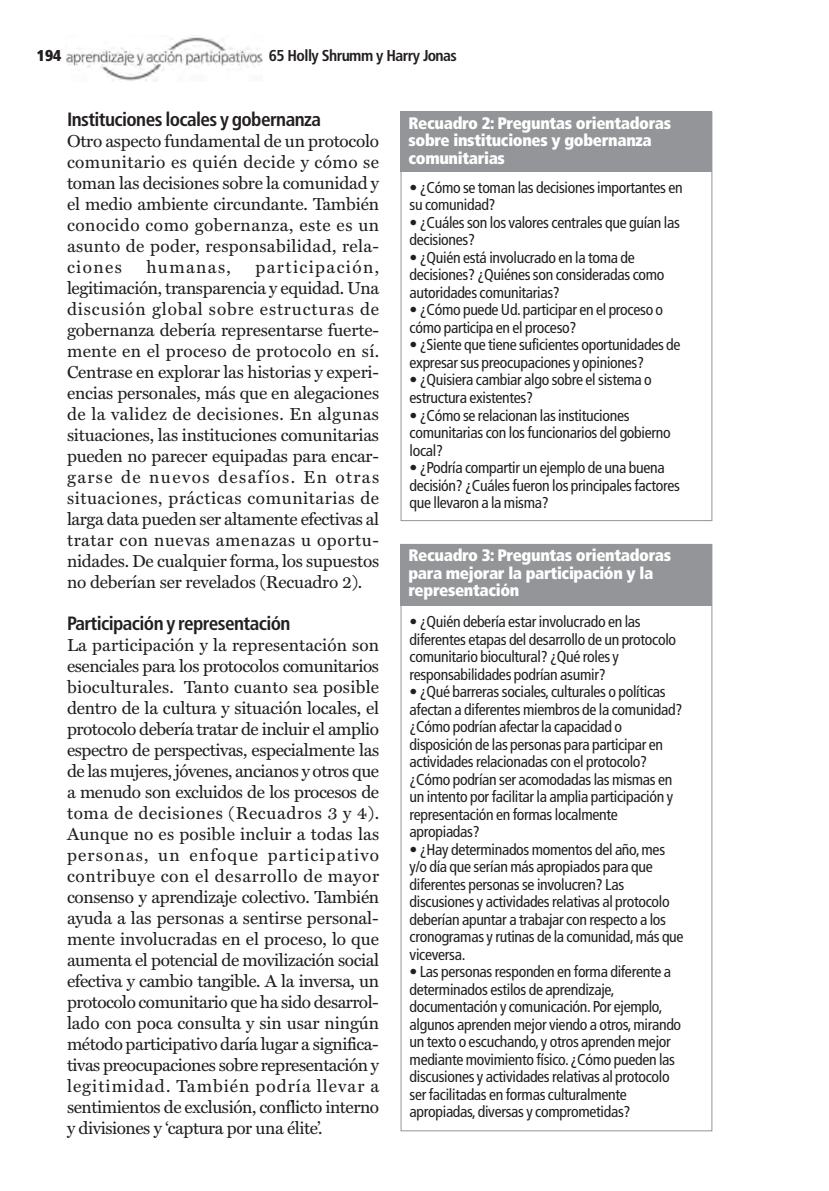
<style>
.page{position:relative;width:829px;height:1191px;background:#fff}
.page>*{position:absolute;margin:0;border:0;box-sizing:border-box;transform-origin:0 0}
.t1{font:700 condensed 19.25px "Frutiger LT Std";letter-spacing:-.03em;color:#231f20}
.t2{font:17.5px/21px "Miller Text";letter-spacing:-.015em;color:#231f20;text-align:justify}
.t3{font:17.5px "Miller Text";letter-spacing:.08em;color:#231f20}
.t4{font:900 condensed 16.62px/17.5px "Frutiger LT Std";letter-spacing:-.02em;color:#fff}
.t5{font:condensed 15.75px/17.5px "Frutiger LT Std";letter-spacing:-.02em;color:#231f20}
.t6{font:700 condensed 15.75px "Frutiger LT Std";letter-spacing:-.035em;color:#231f20}
.t7{font:900 condensed 15.75px "Frutiger LT Std";color:#231f20}
</style>
<div class="page">
<img style="left:66px;top:35px;width:196px;height:46px">
<div style="left:400px;top:112px;width:312px;height:60px;background:#939598"></div>
<div style="left:400px;top:112px;width:312px;height:409px;border:1px solid #939598"></div>
<div style="left:400px;top:544px;width:312px;height:61px;background:#939598"></div>
<p class="t7" style="left:37px;top:50px;width:26px">194</p>
<p class="t6" style="left:269px;top:50px;width:189px">65 Holly Shrumm y Harry Jonas</p>
<p class="t1" style="left:67px;top:112px;width:255px">Instituciones locales y gobernanza</p>
<p class="t2" style="left:67px;top:132px;width:313px">Otro aspecto fundamental de un protocolo comunitario es quién decide y cómo se toman las decisiones sobre la comunidad y el medio ambiente circundante. También conocido como gobernanza, este es un asunto de poder, responsabilidad, rela&shy;ciones</p>
<p class="t3" style="left:146px;top:260px;width:86px">humanas,</p>
<p class="t2" style="left:67px;top:258px;width:314px;text-indent:188px">participación, legitimación, transparencia y equidad. Una discusión global sobre estructuras de gobernanza debería representarse fuerte&shy;mente en el proceso de protocolo en sí.<br>Centrase en explorar las historias y experi&shy;encias personales, más que en alegaciones de la validez de decisiones. En algunas situaciones, las instituciones comunitarias pueden no parecer equipadas para encar&shy;garse de nuevos desafíos. En otras situaciones, prácticas comunitarias de larga data pueden ser altamente efectivas al tratar con nuevas amenazas u oportu&shy;nidades. De cualquier forma, los supuestos no deberían ser revelados (Recuadro 2).</p>
<p class="t1" style="left:67px;top:616px;width:225px">Participación y representación</p>
<p class="t2" style="left:67px;top:636px;width:314px">La participación y la representación son esenciales para los protocolos comunitarios bioculturales. Tanto cuanto sea posible dentro de la cultura y situación locales, el protocolo debería tratar de incluir el amplio espectro de perspectivas, especialmente las de las mujeres, jóvenes, ancianos y otros que a menudo son excluidos de los procesos de toma de decisiones (Recuadros 3 y 4).<br>Aunque no es posible incluir a todas las personas, un enfoque participativo contribuye con el desarrollo de mayor consenso y aprendizaje colectivo. También ayuda a las personas a sentirse personal&shy;mente involucradas en el proceso, lo que aumenta el potencial de movilización social efectiva y cambio tangible. A la inversa, un protocolo comunitario que ha sido desarrol&shy;lado con poca consulta y sin usar ningún método participativo daría lugar a significa&shy;tivas preocupaciones sobre representación y legitimidad. También podría llevar a sentimientos de exclusión, conflicto interno y divisiones y ‘captura por una élite’.</p>
<p class="t4" style="left:408px;top:116px;width:264px">Recuadro 2: Preguntas orientadoras sobre instituciones y gobernanza comunitarias</p>
<p class="t5" style="left:409px;top:180px;width:274px">• ¿Cómo se toman las decisiones importantes en su comunidad?</p>
<p class="t5" style="left:409px;top:215px;width:272px">• ¿Cuáles son los valores centrales que guían las decisiones?</p>
<p class="t5" style="left:409px;top:250px;width:256px">• ¿Quién está involucrado en la toma de decisiones? ¿Quiénes son consideradas como autoridades comunitarias?</p>
<p class="t5" style="left:409px;top:302px;width:255px">• ¿Cómo puede Ud. participar en el proceso o cómo participa en el proceso?</p>
<p class="t5" style="left:409px;top:337px;width:272px">• ¿Siente que tiene suficientes oportunidades de expresar sus preocupaciones y opiniones?</p>
<p class="t5" style="left:409px;top:372px;width:244px">• ¿Quisiera cambiar algo sobre el sistema o estructura existentes?</p>
<p class="t5" style="left:409px;top:407px;width:262px">• ¿Cómo se relacionan las instituciones comunitarias con los funcionarios del gobierno local?</p>
<p class="t5" style="left:409px;top:460px;width:272px">• ¿Podría compartir un ejemplo de una buena decisión? ¿Cuáles fueron los principales factores que llevaron a la misma?</p>
<p class="t4" style="left:408px;top:548px;width:264px">Recuadro 3: Preguntas orientadoras para mejorar la participación y la representación</p>
<p class="t5" style="left:409px;top:614px;width:268px">• ¿Quién debería estar involucrado en las diferentes etapas del desarrollo de un protocolo comunitario biocultural? ¿Qué roles y responsabilidades podrían asumir?</p>
<p class="t5" style="left:409px;top:684px;width:274px">• ¿Qué barreras sociales, culturales o políticas afectan a diferentes miembros de la comunidad? ¿Cómo podrían afectar la capacidad o disposición de las personas para participar en actividades relacionadas con el protocolo? ¿Cómo podrían ser acomodadas las mismas en un intento por facilitar la amplia participación y representación en formas localmente apropiadas?</p>
<p class="t5" style="left:409px;top:841px;width:275px">• ¿Hay determinados momentos del año, mes y/o día que serían más apropiados para que diferentes personas se involucren? Las discusiones y actividades relativas al protocolo deberían apuntar a trabajar con respecto a los cronogramas y rutinas de la comunidad, más que viceversa.</p>
<p class="t5" style="left:409px;top:964px;width:273px">• Las personas responden en forma diferente a determinados estilos de aprendizaje, documentación y comunicación. Por ejemplo, algunos aprenden mejor viendo a otros, mirando un texto o escuchando, y otros aprenden mejor mediante movimiento físico. ¿Cómo pueden las discusiones y actividades relativas al protocolo ser facilitadas en formas culturalmente apropiadas, diversas y comprometidas?</p>
</div>
